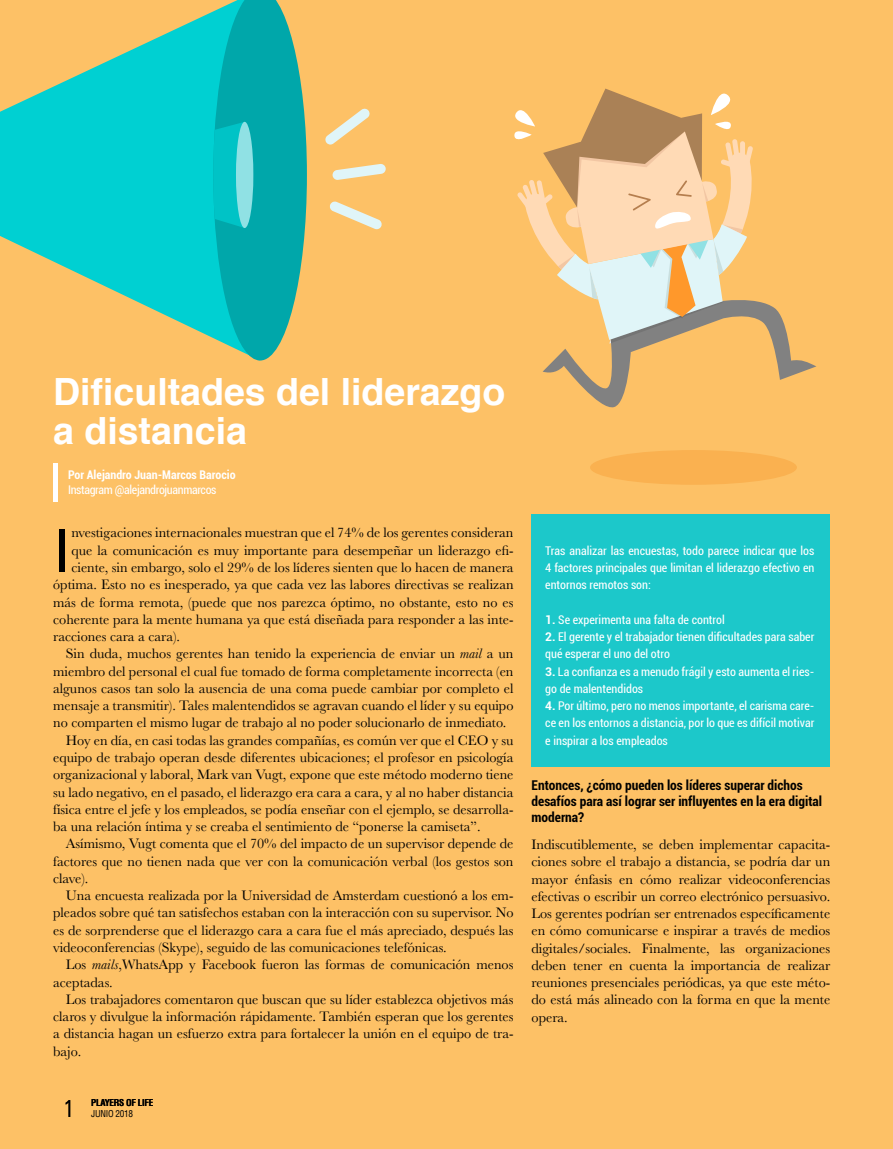
<style>
.page{position:relative;width:893px;height:1149px;background:#fff}
.page>*{position:absolute;margin:0;border:0;box-sizing:border-box;transform-origin:0 0}
.t1{font:59.25px "Helvetica";color:#000}
.t2{font:700 37.5px/39px "Helvetica";color:#fff}
.t3{font:300 condensed 24px "Zurich BT";color:#000}
.t4{font:14.25px/17.2px "Baskerville";color:#000;text-align:justify}
.t5{font:700 condensed 13.5px/16.2px "Roboto";color:#000}
.t6{font:condensed 12px/17.2px "Roboto";color:#fff;text-align:justify}
.t7{font:700 condensed 12px "Roboto";color:#fff}
.t8{font:condensed 12px "Roboto";letter-spacing:-.03em;color:#fff}
.t9{font:700 condensed 9.15px "Helvetica LT";letter-spacing:-.03em;color:#000}
.t10{font:condensed 9.15px "Helvetica LT";letter-spacing:-.03em;color:#000}
.s1{font-style:italic}
.s2{font-weight:700;font-stretch:normal}
</style>
<div class="page">
<div style="left:0;top:0;width:893px;height:1148px;background:#fdc166"></div>
<hr style="left:53px;top:463px;width:4px;height:39px;background:#fff">
<div style="left:531px;top:514px;width:299px;height:252px;background:#1cc8ca"></div>
<div style="left:590px;top:450px;width:207px;height:34px;background:#fab150;border-radius:50%"></div>
<svg style="left:514px;top:88px;width:302px;height:320px"></svg>
<svg style="left:0;top:11px;width:213px;height:327px;fill:#00d0d2"></svg>
<svg style="left:213px;top:0;width:94px;height:360px;background:#1eafa7"></svg>
<div style="left:236px;top:122px;width:17px;height:106px;background:#90e1e4;border-radius:50%"></div>
<svg style="left:325px;top:108px;width:45px;height:36px"></svg>
<svg style="left:332px;top:164px;width:54px;height:16px"></svg>
<svg style="left:329px;top:201px;width:53px;height:28px"></svg>
<h2 class="t2" style="left:53px;top:373px;width:454px">Dificultades del liderazgo a distancia</h2>
<p class="t7" style="left:68px;top:466px;width:169px">Por Alejandro Juan-Marcos Barocio</p>
<p class="t8" style="left:68px;top:481px;width:150px">Instagram @alejandrojuanmarcos</p>
<h1 class="t1" style="left:53px;top:505px;width:18px">I</h1>
<p class="t4" style="left:71px;top:524px;width:444px">nvestigaciones internacionales muestran que el 74% de los gerentes consideran</p>
<p class="t4" style="left:71px;top:541px;width:444px">que la comunicación es muy importante para desempeñar un liderazgo efi-</p>
<p class="t4" style="left:71px;top:558px;width:444px">ciente, sin embargo, solo el 29% de los líderes sienten que lo hacen de manera</p>
<p class="t4" style="left:53px;top:576px;width:462px">óptima. Esto no es inesperado, ya que cada vez las labores directivas se realizan</p>
<p class="t4" style="left:53px;top:593px;width:462px">más de forma remota, (puede que nos parezca óptimo, no obstante, esto no es</p>
<p class="t4" style="left:53px;top:610px;width:462px">coherente para la mente humana ya que está diseñada para responder a las inte-</p>
<p class="t4" style="left:53px;top:628px;width:128px">racciones cara a cara).</p>
<p class="t4" style="left:66px;top:645px;width:449px">Sin duda, muchos gerentes han tenido la experiencia de enviar un <span class="s1">mail</span> a un</p>
<p class="t4" style="left:53px;top:662px;width:462px">miembro del personal el cual fue tomado de forma completamente incorrecta (en</p>
<p class="t4" style="left:53px;top:679px;width:462px">algunos casos tan solo la ausencia de una coma puede cambiar por completo el</p>
<p class="t4" style="left:53px;top:697px;width:462px">mensaje a transmitir). Tales malentendidos se agravan cuando el líder y su equipo</p>
<p class="t4" style="left:53px;top:714px;width:455px">no comparten el mismo lugar de trabajo al no poder solucionarlo de inmediato.</p>
<p class="t4" style="left:66px;top:731px;width:449px">Hoy en día, en casi todas las grandes compañías, es común ver que el CEO y su</p>
<p class="t4" style="left:53px;top:748px;width:462px">equipo de trabajo operan desde diferentes ubicaciones; el profesor en psicología</p>
<p class="t4" style="left:53px;top:766px;width:462px">organizacional y laboral, Mark van Vugt, expone que este método moderno tiene</p>
<p class="t4" style="left:53px;top:783px;width:462px">su lado negativo, en el pasado, el liderazgo era cara a cara, y al no haber distancia</p>
<p class="t4" style="left:53px;top:800px;width:462px">física entre el jefe y los empleados, se podía enseñar con el ejemplo, se desarrolla-</p>
<p class="t4" style="left:53px;top:817px;width:429px">ba una relación íntima y se creaba el sentimiento de “ponerse la camiseta”.</p>
<p class="t4" style="left:66px;top:835px;width:449px">Asímismo, Vugt comenta que el 70% del impacto de un supervisor depende de</p>
<p class="t4" style="left:53px;top:852px;width:462px">factores que no tienen nada que ver con la comunicación verbal (los gestos son</p>
<p class="t4" style="left:53px;top:869px;width:37px">clave).</p>
<p class="t4" style="left:66px;top:886px;width:449px">Una encuesta realizada por la Universidad de Amsterdam cuestionó a los em-</p>
<p class="t4" style="left:53px;top:904px;width:462px">pleados sobre qué tan satisfechos estaban con la interacción con su supervisor. No</p>
<p class="t4" style="left:53px;top:921px;width:462px">es de sorprenderse que el liderazgo cara a cara fue el más apreciado, después las</p>
<p class="t4" style="left:53px;top:938px;width:395px">videoconferencias (Skype), seguido de las comunicaciones telefónicas.</p>
<p class="t4" style="left:66px;top:955px;width:449px">Los <span class="s1">mails</span>,WhatsApp y Facebook fueron las formas de comunicación menos</p>
<p class="t4" style="left:53px;top:973px;width:61px">aceptadas.</p>
<p class="t4" style="left:66px;top:990px;width:449px">Los trabajadores comentaron que buscan que su líder establezca objetivos más</p>
<p class="t4" style="left:53px;top:1007px;width:462px">claros y divulgue la información rápidamente. También esperan que los gerentes</p>
<p class="t4" style="left:53px;top:1024px;width:462px">a distancia hagan un esfuerzo extra para fortalecer la unión en el equipo de tra-</p>
<p class="t4" style="left:53px;top:1042px;width:30px">bajo.</p>
<h3 class="t3" style="left:64px;top:1093px;width:13px">1</h3>
<p class="t9" style="left:91px;top:1096px;width:64px">PLAYERS OF LIFE</p>
<p class="t10" style="left:91px;top:1107px;width:43px">JUNIO 2018</p>
<p class="t6" style="left:545px;top:541px;width:271px">Tras analizar las encuestas, todo parece indicar que los 4 factores principales que limitan el liderazgo efectivo en entornos remotos son:</p>
<p class="t6" style="left:545px;top:610px;width:181px"><span class="s2">1.</span> Se experimenta una falta de control</p>
<p class="t6" style="left:545px;top:627px;width:271px"><span class="s2">2.</span> El gerente y el trabajador tienen dificultades para saber qué esperar el uno del otro</p>
<p class="t6" style="left:545px;top:662px;width:271px"><span class="s2">3.</span> La confianza es a menudo frágil y esto aumenta el ries&shy;go de malentendidos</p>
<p class="t6" style="left:545px;top:696px;width:271px"><span class="s2">4.</span> Por último, pero no menos importante, el carisma care&shy;ce en los entornos a distancia, por lo que es difícil motivar e inspirar a los empleados</p>
<p class="t5" style="left:531px;top:776px;width:292px">Entonces, ¿cómo pueden los líderes superar dichos desafíos para así lograr ser influyentes en la era digital moderna?</p>
<p class="t4" style="left:531px;top:835px;width:300px">Indiscutiblemente, se deben implementar capacita&shy;ciones sobre el trabajo a distancia, se podría dar un mayor énfasis en cómo realizar videoconferencias efectivas o escribir un correo electrónico persuasivo.<br>Los gerentes podrían ser entrenados específicamente en cómo comunicarse e inspirar a través de medios digitales/sociales. Finalmente, las organizaciones deben tener en cuenta la importancia de realizar reuniones presenciales periódicas, ya que este méto&shy;do está más alineado con la forma en que la mente opera.</p>
</div>
